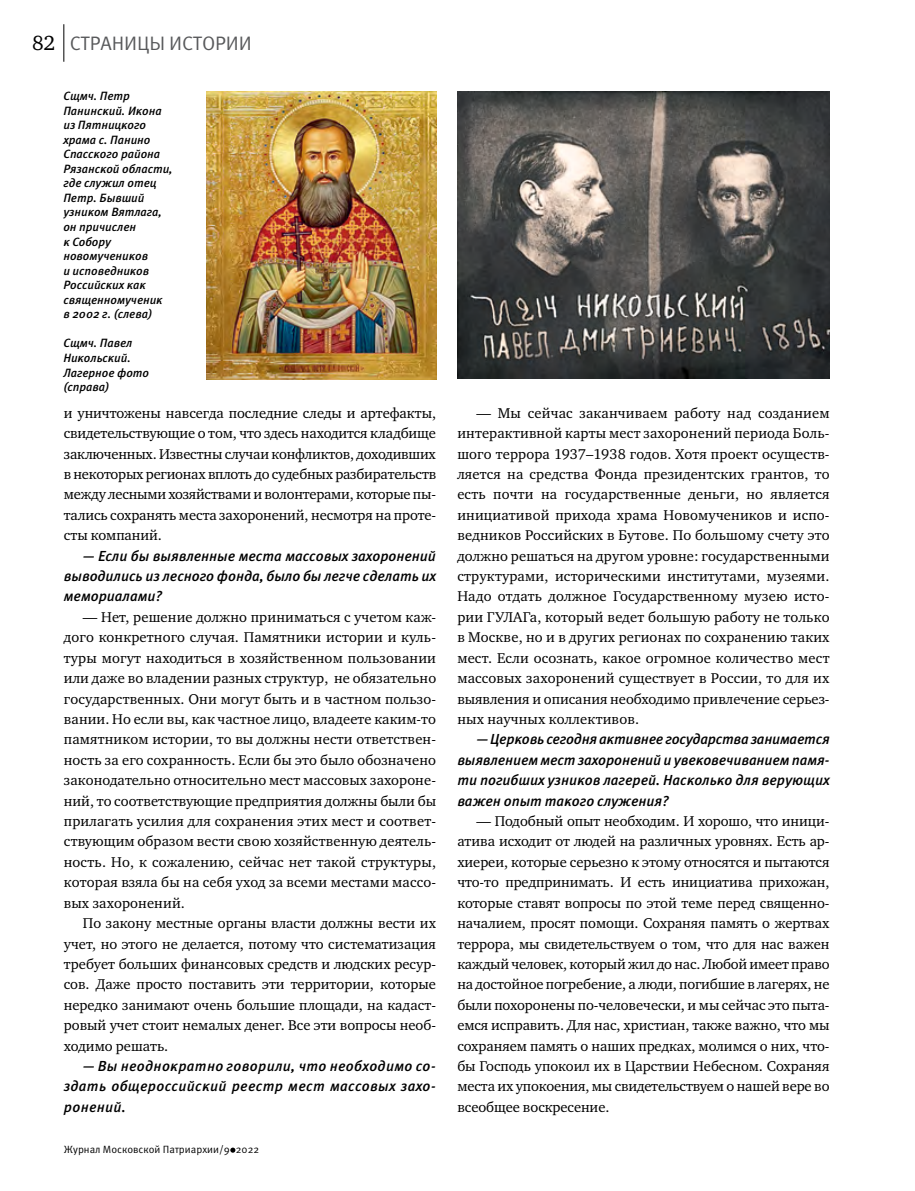
<style>
.page{position:relative;width:915px;height:1191px;background:#fff}
.page>*{position:absolute;margin:0;border:0;box-sizing:border-box;transform-origin:0 0}
.t1{font:19.5px "Meta Pro";letter-spacing:-.005em;color:#58595b}
.t2{font:14.55px/20.4px "Charter ITC";color:#000;text-align:justify}
.t3{font:italic 500 14.55px/20.4px "Meta Pro";letter-spacing:-.005em;color:#000;text-align:justify}
.t4{font:italic 500 12px/14.5px "Meta Pro";letter-spacing:-.005em;color:#000}
.t5{font:10.5px "Meta Pro";color:#000}
.s1{font-family:"Charter ITC";font-size:21px;color:#000}
</style>
<div class="page">
<svg style="left:230px;top:1147px;width:5px;height:5px"></svg>
<hr style="left:63px;top:24px;width:1px;height:38px;background:#000">
<img style="left:206px;top:91px;width:230px;height:288px">
<img style="left:457px;top:91px;width:372px;height:288px">
<h1 class="t1" style="left:32px;top:31px;width:221px"><span class="s1">82</span> СТРАНИЦЫ ИСТОРИИ</h1>
<p class="t4" style="left:63px;top:89px;width:111px">Сщмч. Петр<br>Панинский. Икона из Пятницкого храма с. Панино<br>Спасского района<br>Рязанской области, где служил отец<br>Петр. Бывший узником Вятлага, он причислен<br>к Собору новомучеников<br>и исповедников<br>Российских как священномученик<br>в 2002 г. (слева)</p>
<p class="t4" style="left:63px;top:336px;width:87px">Сщмч. Павел<br>Никольский.<br>Лагерное фото (справа)</p>
<p class="t2" style="left:64px;top:402px;width:374px">и уничтожены навсегда последние следы и артефакты, свидетельствующие о том, что здесь находится кладбище заключенных. Известны случаи конфликтов, доходивших в некоторых регионах вплоть до судебных разбирательств между лесными хозяйствами и волонтерами, которые пы&shy;тались сохранять места захоронений, несмотря на проте&shy;сты компаний.</p>
<p class="t3" style="left:64px;top:546px;width:373px;text-indent:19px">— Если бы выявленные места массовых захоронений выводились из лесного фонда, было бы легче сделать их мемориалами?</p>
<p class="t2" style="left:64px;top:606px;width:374px;text-indent:19px">— Нет, решение должно приниматься с учетом каж&shy;дого конкретного случая. Памятники истории и куль&shy;туры могут находиться в хозяйственном пользовании или даже во владении разных структур, не обязательно государственных. Они могут быть и в частном пользо&shy;вании. Но если вы, как частное лицо, владеете каким-то памятником истории, то вы должны нести ответствен&shy;ность за его сохранность. Если бы это было обозначено законодательно относительно мест массовых захороне&shy;ний, то соответствующие предприятия должны были бы прилагать усилия для сохранения этих мест и соответ&shy;ствующим образом вести свою хозяйственную деятель&shy;ность. Но, к сожалению, сейчас нет такой структуры, которая взяла бы на себя уход за всеми местами массо&shy;вых захоронений.</p>
<p class="t2" style="left:64px;top:913px;width:373px;text-indent:19px">По закону местные органы власти должны вести их учет, но этого не делается, потому что систематизация требует больших финансовых средств и людских ресур&shy;сов. Даже просто поставить эти территории, которые нередко занимают очень большие площади, на кадаст&shy;ровый учет стоит немалых денег. Все эти вопросы необ&shy;ходимо решать.</p>
<p class="t3" style="left:64px;top:1056px;width:373px;text-indent:19px">— Вы неоднократно говорили, что необходимо со&shy;здать общероссийский реестр мест массовых захо&shy;ронений.</p>
<p class="t5" style="left:64px;top:1142px;width:197px">Журнал Московской Патриархии/9 2022</p>
<p class="t2" style="left:457px;top:402px;width:373px;text-indent:19px">— Мы сейчас заканчиваем работу над созданием интерактивной карты мест захоронений периода Боль&shy;шого террора 1937–1938 годов. Хотя проект осуществ&shy;ляется на средства Фонда президентских грантов, то есть почти на государственные деньги, но является инициативой прихода храма Новомучеников и испо&shy;ведников Российских в Бутове. По большому счету это должно решаться на другом уровне: государственными структурами, историческими институтами, музеями.<br>Надо отдать должное Государственному музею исто&shy;рии ГУЛАГа, который ведет большую работу не только в Москве, но и в других регионах по сохранению таких мест. Если осознать, какое огромное количество мест массовых захоронений существует в России, то для их выявления и описания необходимо привлечение серьез&shy;ных научных коллективов.</p>
<p class="t3" style="left:457px;top:729px;width:374px;text-indent:19px">— Церковь сегодня активнее государства занимается выявлением мест захоронений и увековечиванием памя&shy;ти погибших узников лагерей. Насколько для верующих важен опыт такого служения?</p>
<p class="t2" style="left:457px;top:811px;width:374px;text-indent:19px">— Подобный опыт необходим. И хорошо, что иници&shy;атива исходит от людей на различных уровнях. Есть ар&shy;хиереи, которые серьезно к этому относятся и пытаются что-то предпринимать. И есть инициатива прихожан, которые ставят вопросы по этой теме перед священно&shy;началием, просят помощи. Сохраняя память о жертвах террора, мы свидетельствуем о том, что для нас важен каждый человек, который жил до нас. Любой имеет право на достойное погребение, а люди, погибшие в лагерях, не были похоронены по-человечески, и мы сейчас это пыта&shy;емся исправить. Для нас, христиан, также важно, что мы сохраняем память о наших предках, молимся о них, что&shy;бы Господь упокоил их в Царствии Небесном. Сохраняя места их упокоения, мы свидетельствуем о нашей вере во всеобщее воскресение.</p>
</div>
